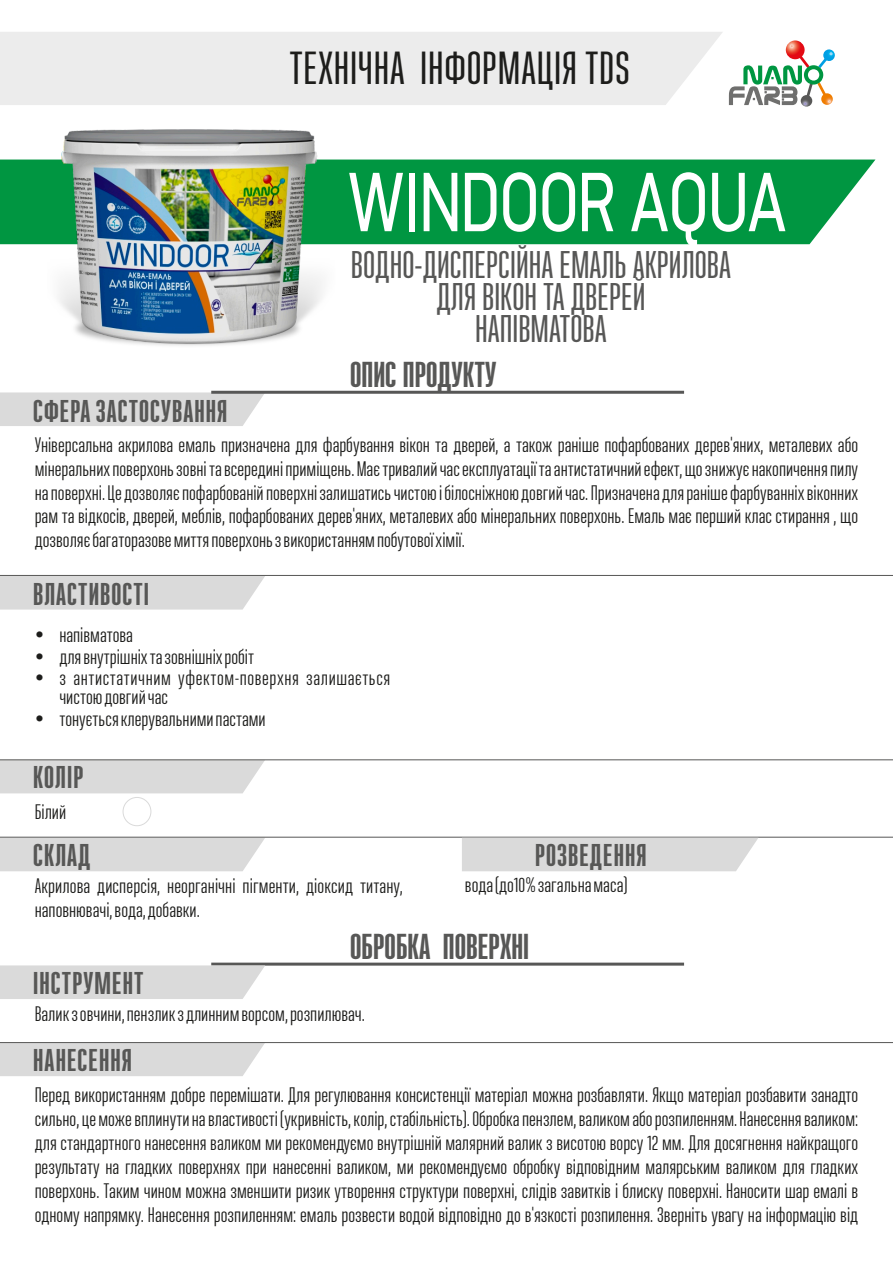
<style>
.page{position:relative;width:893px;height:1263px;background:#fff}
.page>*{position:absolute;margin:0;border:0;box-sizing:border-box;transform-origin:0 0}
.t1{font:84.75px "PF Din Display Pro";color:#fff;scale:.76 1}
.t2{font:500 46.35px "Ristretto Pro";letter-spacing:.015em;color:#1d1d1b}
.t3{font:500 38.55px/32px "Ristretto Pro";color:#575756;text-align:center}
.t4{font:700 36px "Ristretto Pro";color:#575756}
.t5{font:700 31.5px "Ristretto Pro";letter-spacing:.035em;color:#575756}
.t6{font:21px/24px "Ristretto Pro";color:#1d1d1b;text-align:justify}
.t7{font:21px/21.6px "Ristretto Pro";letter-spacing:.03em;color:#1d1d1b}
</style>
<div class="page">
<div style="left:0;top:392px;width:248px;height:34px;background:#dadada"></div>
<div style="left:0;top:32px;width:722px;height:73px;background:#ececec"></div>
<svg style="left:786px;top:40px;width:19px;height:19px"></svg>
<svg style="left:729px;top:49px;width:106px;height:58px"></svg>
<div style="left:0;top:160px;width:875px;height:84px;background:#009641"></div>
<div style="left:0;top:576px;width:265px;height:34px;background:#dadada"></div>
<hr style="left:0;top:575px;width:893px;height:1px;background:#575756">
<svg style="left:0;top:760px;width:265px;height:33px;background:#dadada"></svg>
<div style="left:123px;top:797px;width:28px;height:29px;border:1px solid #dadada;border-radius:50%"></div>
<hr style="left:0;top:759px;width:893px;height:1px;background:#575756">
<hr style="left:211px;top:391px;width:473px;height:3px;background:#575756">
<div style="left:0;top:838px;width:265px;height:33px;background:#dadada"></div>
<hr style="left:0;top:837px;width:893px;height:1px;background:#575756">
<div style="left:462px;top:838px;width:296px;height:33px;background:#dadada"></div>
<hr style="left:211px;top:963px;width:473px;height:3px;background:#575756">
<svg style="left:0;top:965px;width:265px;height:34px;background:#dbdbdb"></svg>
<svg style="left:0;top:1043px;width:265px;height:33px;background:#dbdbdb"></svg>
<hr style="left:0;top:1042px;width:893px;height:1px;background:#575756">
<img style="left:2px;top:48px;width:382px;height:370px">
<h2 class="t2" style="left:289px;top:49px;width:342px">ТЕХНІЧНА ІНФОРМАЦІЯ TDS</h2>
<h1 class="t1" style="left:349px;top:168px;width:577px">WINDOOR AQUA</h1>
<h3 class="t3" style="left:351px;top:252px;width:381px">ВОДНО-ДИСПЕРСІЙНА ЕМАЛЬ АКРИЛОВА<br>ДЛЯ ВІКОН ТА ДВЕРЕЙ<br>НАПІВМАТОВА</h3>
<h3 class="t4" style="left:350px;top:360px;width:148px">ОПИС ПРОДУКТУ</h3>
<h3 class="t5" style="left:33px;top:398px;width:196px">СФЕРА ЗАСТОСУВАННЯ</h3>
<p class="t6" style="left:35px;top:434px;width:825px">Універсальна акрилова емаль призначена для фарбування вікон та дверей, а також раніше пофарбованих дерев'яних, металевих або мінеральних поверхонь зовні та всередині приміщень. Має тривалий час експлуатації та антистатичний ефект, що знижує накопичення пилу на поверхні. Це дозволяє пофарбованій поверхні залишатись чистою і білосніжною довгий час. Призначена для раніше фарбуваннiх віконних рам та відкосів, дверей, меблів, пофарбованих дерев'яних, металевих або мінеральних поверхонь. Емаль має перший клас стирання , що дозволяє багаторазове миття поверхонь з використанням побутової хімії.</p>
<h3 class="t5" style="left:33px;top:581px;width:117px">ВЛАСТИВОСТІ</h3>
<p class="t7" style="left:59px;top:626px;width:332px">напівматова<br>для внутрішніх та зовнішніх робіт<br>з антистатичним уфектом-поверхня залишається</p>
<p class="t6" style="left:59px;top:688px;width:208px;line-height:21.6px">чистою довгий час<br>тонується клерувальними пастами</p>
<h3 class="t5" style="left:33px;top:765px;width:52px">КОЛІР</h3>
<p class="t6" style="left:35px;top:802px;width:33px">Білий</p>
<h3 class="t5" style="left:33px;top:843px;width:59px">СКЛАД</h3>
<p class="t6" style="left:35px;top:875px;width:370px">Акрилова дисперсія, неорганічні пігменти, діоксид титану, наповнювачі, вода, добавки.</p>
<h3 class="t5" style="left:535px;top:843px;width:113px">РОЗВЕДЕННЯ</h3>
<p class="t6" style="left:465px;top:875px;width:164px">вода (до10% загальна маса)</p>
<h3 class="t4" style="left:350px;top:932px;width:180px">ОБРОБКА ПОВЕРХНІ</h3>
<h3 class="t5" style="left:33px;top:970px;width:112px">ІНСТРУМЕНТ</h3>
<p class="t6" style="left:35px;top:1003px;width:332px">Валик з овчини, пензлик з длинним ворсом, розпилювач.</p>
<h3 class="t5" style="left:33px;top:1047px;width:100px">НАНЕСЕННЯ</h3>
<p class="t6" style="left:35px;top:1085px;width:825px">Перед використанням добре перемішати. Для регулювання консистенції матеріал можна розбавляти. Якщо матеріал розбавити занадто сильно, це може вплинути на властивості (укривність, колір, стабільність). Обробка пензлем, валиком або розпиленням. Нанесення валиком: для стандартного нанесення валиком ми рекомендуємо внутрішній малярний валик з висотою ворсу 12 мм. Для досягнення найкращого результату на гладких поверхнях при нанесенні валиком, ми рекомендуємо обробку відповідним малярським валиком для гладких поверхонь. Таким чином можна зменшити ризик утворення структури поверхні, слідів завитків і блиску поверхні. Наносити шар емалі в одному напрямку. Нанесення розпиленням: емаль розвести водой відповідно до в'язкості розпилення. Зверніть увагу на інформацію від</p>
</div>
